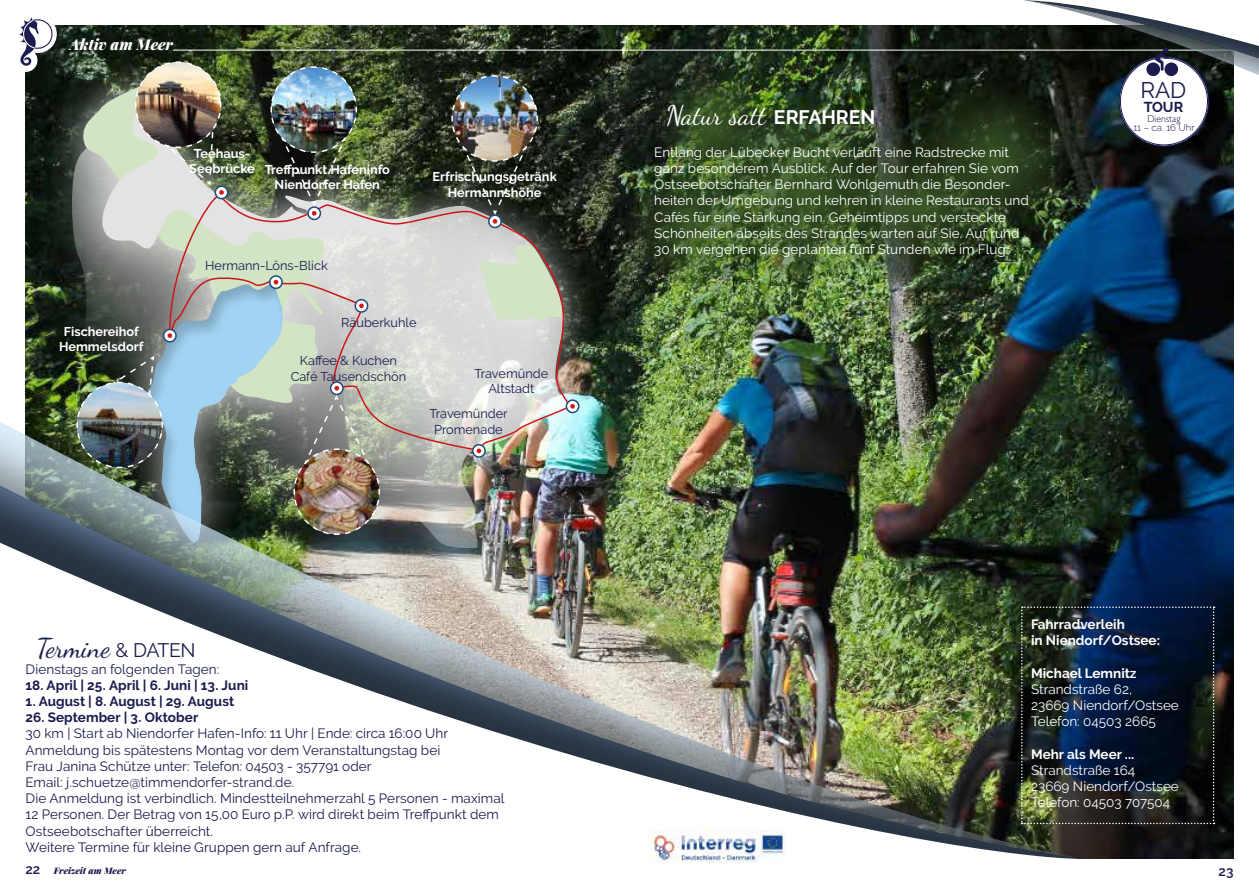
<style>
.page{position:relative;width:1259px;height:893px;background:#fff}
.page>*{position:absolute;margin:0;border:0;box-sizing:border-box;transform-origin:0 0}
.t1{font:27px "Dancing Script OT";color:#fff}
.t2{font:27px "Dancing Script OT";color:#191c4c}
.t3{font:22.5px "Raleway";color:#191c4c}
.t4{font:italic 900 15px "Playfair Display";color:#fff}
.t5{font:700 14.25px "Raleway";color:#191c4c}
.t6{font:13.5px/16.2px "Raleway";color:#fff}
.t7{font:13.5px/16.2px "Raleway";letter-spacing:.005em;color:#191c4c}
.t8{font:700 13.5px "Raleway";letter-spacing:.005em;color:#191c4c}
.t9{font:700 13.5px/16.2px "Raleway";color:#fff}
.t10{font:600 13.5px "Raleway";color:#191c4c}
.t11{font:700 12.75px/15.3px "Raleway";color:#fff;text-align:center}
.t12{font:12.75px/15.3px "Raleway";color:#191c4c;text-align:center}
.t13{font:300 9.75px "Raleway";color:#191c4c}
.t14{font:300 9.75px "Gill Sans";color:#191c4c}
.t15{font:italic 900 9px "Playfair Display";color:#191c4c}
.s1{font-family:"Raleway";font-size:19.5px}
.s2{font-family:"Raleway";font-weight:700;font-size:19.5px}
.s3{font-family:"Raleway";font-weight:600;font-style:normal;font-size:13.5px}
</style>
<div class="page">
<img style="left:26px;top:26px;width:1207px;height:833px">
<div style="left:35px;top:50px;width:568px;height:534px;background:#fff;opacity:.75"></div>
<svg style="left:70px;top:84px;width:502px;height:273px;background:#2a3126"></svg>
<svg style="left:82px;top:85px;width:86px;height:195px;background:#818780"></svg>
<svg style="left:99px;top:85px;width:316px;height:171px;background:#7d886e"></svg>
<svg style="left:168px;top:192px;width:403px;height:165px;background:#c3c6bc"></svg>
<svg style="left:215px;top:186px;width:13px;height:13px"></svg>
<div style="left:215px;top:185px;width:13px;height:14px;border:2px solid #1f4c79;border-radius:50%"></div>
<div style="left:308px;top:207px;width:12px;height:12px;background:#fff;border-radius:50%"></div>
<div style="left:307px;top:206px;width:14px;height:14px;border:2px solid #1f4c79;border-radius:50%"></div>
<div style="left:489px;top:215px;width:12px;height:13px;background:#fff;border-radius:50%"></div>
<div style="left:488px;top:214px;width:14px;height:14px;border:2px solid #1f4c79;border-radius:50%"></div>
<svg style="left:270px;top:276px;width:12px;height:12px"></svg>
<div style="left:269px;top:275px;width:14px;height:14px;border:2px solid #1f4c79;border-radius:50%"></div>
<div style="left:355px;top:300px;width:12px;height:12px;background:#fff;border-radius:50%"></div>
<div style="left:354px;top:299px;width:14px;height:14px;border:2px solid #1f4c79;border-radius:50%"></div>
<svg style="left:359px;top:303px;width:5px;height:5px"></svg>
<img style="left:270px;top:66px;width:88px;height:150px">
<img style="left:450px;top:74px;width:89px;height:150px">
<img style="left:0;top:357px;width:1105px;height:506px">
<img style="left:134px;top:61px;width:90px;height:134px">
<img style="left:76px;top:280px;width:207px;height:264px">
<svg style="left:635px;top:53px;width:149px;height:148px;background:#253320"></svg>
<img style="left:811px;top:110px;width:199px;height:200px;border-radius:50%">
<svg style="left:892px;top:64px;width:199px;height:200px;background:#25341c"></svg>
<img style="left:676px;top:67px;width:251px;height:250px;border-radius:50%">
<img style="left:604px;top:142px;width:167px;height:167px;border-radius:50%">
<img style="left:1021px;top:606px;width:193px;height:218px">
<div style="left:19px;top:15px;width:38px;height:38px;background:#fff;border-radius:50%"></div>
<div style="left:14px;top:49px;width:23px;height:23px;background:#fff;border-radius:50%"></div>
<svg style="left:19px;top:17px;width:35px;height:49px"></svg>
<hr style="left:173px;top:50px;width:1060px;height:1px;background:#fff">
<div style="left:1119px;top:57px;width:89px;height:89px;background:#fff;border-radius:50%"></div>
<svg style="left:1013px;top:0;width:246px;height:89px"></svg>
<img style="left:647px;top:830px;width:141px;height:32px">
<p class="t4" style="left:70px;top:34px;width:105px">Aktiv am Meer</p>
<p class="t11" style="left:59px;top:324px;width:86px">Fischereihof<br>Hemmelsdorf</p>
<p class="t11" style="left:194px;top:146px;width:58px">Teehaus-</p>
<p class="t11" style="left:189px;top:162px;width:202px">Seebrücke Treffpunkt Hafeninfo</p>
<p class="t11" style="left:275px;top:177px;width:107px">Niendorfer Hafen</p>
<p class="t11" style="left:432px;top:169px;width:126px">Erfrischungsgetränk<br>Hermannshöhe</p>
<p class="t12" style="left:205px;top:258px;width:124px">Hermann-Löns-Blick</p>
<p class="t12" style="left:341px;top:315px;width:77px">Räuberkuhle</p>
<p class="t12" style="left:291px;top:353px;width:117px">Kaffee &amp; Kuchen<br>Café Tausendschön</p>
<p class="t12" style="left:474px;top:366px;width:75px">Travemünde<br>Altstadt</p>
<p class="t12" style="left:429px;top:406px;width:80px">Travemünder<br>Promenade</p>
<h1 class="t2" style="left:38px;top:632px;width:159px">Termine <span class="s1">&amp; DATEN</span></h1>
<p class="t7" style="left:26px;top:661px;width:195px">Dienstags an folgenden Tagen:</p>
<p class="t8" style="left:26px;top:677px;width:224px">18. April | 25. April | 6. Juni | 13. Juni</p>
<p class="t8" style="left:26px;top:693px;width:210px">1. August | 8. August | 29. August</p>
<p class="t8" style="left:26px;top:710px;width:174px">26. September | 3. Oktober</p>
<p class="t7" style="left:26px;top:725px;width:480px">30 km | Start ab Niendorfer Hafen-Info: 11 Uhr | Ende: circa 16:00 Uhr Anmeldung bis spätestens Montag vor dem Veranstaltungstag bei<br>Frau Janina Schütze unter: Telefon: 04503 - 357791 oder<br>Email: j.schuetze@timmendorfer-strand.de.<br>Die Anmeldung ist verbindlich. Mindestteilnehmerzahl 5 Personen - maximal 12 Personen. Der Betrag von 15,00 Euro p.P. wird direkt beim Treffpunkt dem Ostseebotschafter überreicht.<br>Weitere Termine für kleine Gruppen gern auf Anfrage.</p>
<h1 class="t1" style="left:667px;top:99px;width:210px">Natur satt <span class="s2">ERFAHREN</span></h1>
<p class="t6" style="left:654px;top:144px;width:376px">Entlang der Lübecker Bucht verläuft eine Radstrecke mit ganz besonderem Ausblick. Auf der Tour erfahren Sie vom Ostseebotschafter Bernhard Wohlgemuth die Besonder&shy;heiten der Umgebung und kehren in kleine Restaurants und Cafés für eine Stärkung ein. Geheimtipps und versteckte Schönheiten abseits des Strandes warten auf Sie. Auf rund 30 km vergehen die geplanten fünf Stunden wie im Flug.</p>
<h2 class="t3" style="left:1140px;top:77px;width:47px">RAD</h2>
<p class="t5" style="left:1143px;top:99px;width:41px">TOUR</p>
<p class="t14" style="left:1147px;top:113px;width:35px">Dienstag</p>
<p class="t13" style="left:1133px;top:122px;width:63px">11 – ca. 16 Uhr</p>
<p class="t9" style="left:1031px;top:616px;width:130px">Fahrradverleih<br>in Niendorf/Ostsee:</p>
<p class="t9" style="left:1031px;top:665px;width:107px">Michael Lemnitz</p>
<p class="t6" style="left:1031px;top:681px;width:149px">Strandstraße 62,<br>23669 Niendorf/Ostsee<br>Telefon: 04503 2665</p>
<p class="t9" style="left:1031px;top:746px;width:104px">Mehr als Meer ...</p>
<p class="t6" style="left:1031px;top:762px;width:149px">Strandstraße 164<br>23669 Niendorf/Ostsee<br>Telefon: 04503 707504</p>
<p class="t15" style="left:26px;top:864px;width:102px"><span class="s3">22</span> Freizeit am Meer</p>
<p class="t10" style="left:1218px;top:864px;width:16px">23</p>
</div>
